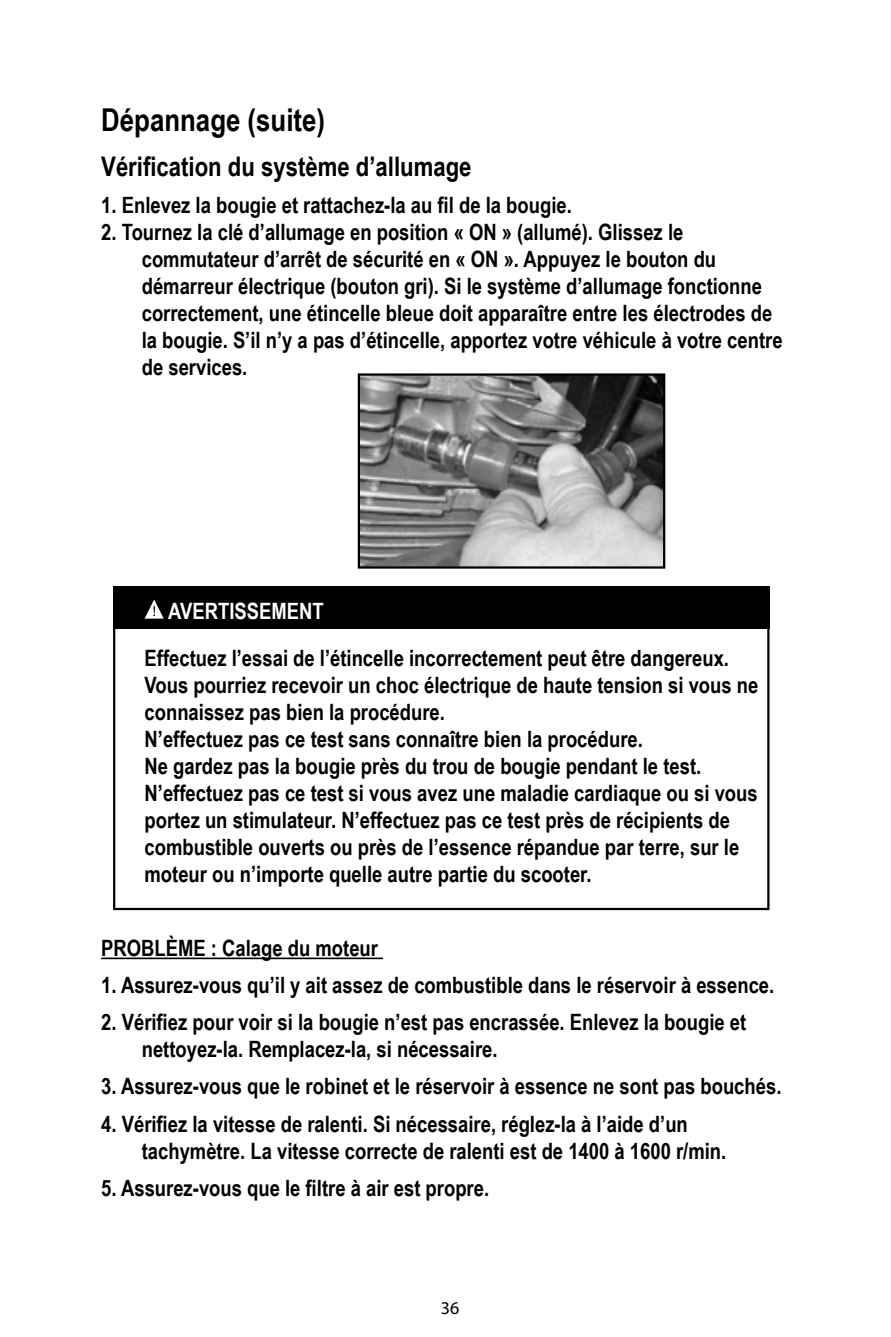
<style>
.page{position:relative;width:891px;height:1337px;background:#fff}
.page>*{position:absolute;margin:0;border:0;box-sizing:border-box;transform-origin:0 0}
.t1{font:700 31.5px "Arial Narrow";color:#000}
.t2{font:700 27px "Arial Narrow";color:#000}
.t3{font:700 22.5px/27px "Arial Narrow";color:#000}
.t4{font:700 22.5px "Arial Narrow";color:#fff}
.t5{font:18px "Myriad Pro";color:#000}
</style>
<div class="page">
<hr style="left:101px;top:957px;width:282px;height:2px;background:#000">
<div style="left:113px;top:586px;width:657px;height:43px;background:#000"></div>
<svg style="left:145px;top:599px;width:19px;height:19px"></svg>
<img style="left:361px;top:376px;width:301px;height:189px">
<div style="left:358px;top:373px;width:307px;height:195px;border:2px solid #000"></div>
<h1 class="t1" style="left:101px;top:96px;width:225px">Dépannage (suite)</h1>
<p class="t2" style="left:101px;top:146px;width:372px">Vérification du système d’allumage</p>
<p class="t3" style="left:101px;top:191px;width:472px">1. Enlevez la bougie et rattachez-la au fil de la bougie.</p>
<p class="t3" style="left:142px;top:218px;width:642px;text-indent:-40px">2. Tournez la clé d’allumage en position « ON » (allumé). Glissez le commutateur d’arrêt de sécurité en « ON ». Appuyez le bouton du démarreur électrique (bouton gri). Si le système d’allumage fonctionne correctement, une étincelle bleue doit apparaître entre les électrodes de la bougie. S’il n’y a pas d’étincelle, apportez votre véhicule à votre centre de services.</p>
<p class="t4" style="left:168px;top:593px;width:157px">AVERTISSEMENT</p>
<p class="t3" style="left:145px;top:643px;width:615px">Effectuez l’essai de l’étincelle incorrectement peut être dangereux.<br>Vous pourriez recevoir un choc électrique de haute tension si vous ne connaissez pas bien la procédure.<br>N’effectuez pas ce test sans connaître bien la procédure.<br>Ne gardez pas la bougie près du trou de bougie pendant le test.<br>N’effectuez pas ce test si vous avez une maladie cardiaque ou si vous portez un stimulateur. N’effectuez pas ce test près de récipients de combustible ouverts ou près de l’essence répandue par terre, sur le moteur ou n’importe quelle autre partie du scooter.</p>
<p class="t3" style="left:101px;top:933px;width:278px">PROBLÈME : Calage du moteur</p>
<p class="t3" style="left:101px;top:970px;width:675px">1. Assurez-vous qu’il y ait assez de combustible dans le réservoir à essence.</p>
<p class="t3" style="left:142px;top:1007px;width:606px;text-indent:-40px">2. Vérifiez pour voir si la bougie n’est pas encrassée. Enlevez la bougie et nettoyez-la. Remplacez-la, si nécessaire.</p>
<p class="t3" style="left:101px;top:1071px;width:682px">3. Assurez-vous que le robinet et le réservoir à essence ne sont pas bouchés.</p>
<p class="t3" style="left:142px;top:1109px;width:586px;text-indent:-40px">4. Vérifiez la vitesse de ralenti. Si nécessaire, réglez-la à l’aide d’un tachymètre. La vitesse correcte de ralenti est de 1400 à 1600 r/min.</p>
<p class="t3" style="left:101px;top:1173px;width:389px">5. Assurez-vous que le filtre à air est propre.</p>
<p class="t5" style="left:441px;top:1297px;width:20px">36</p>
</div>
